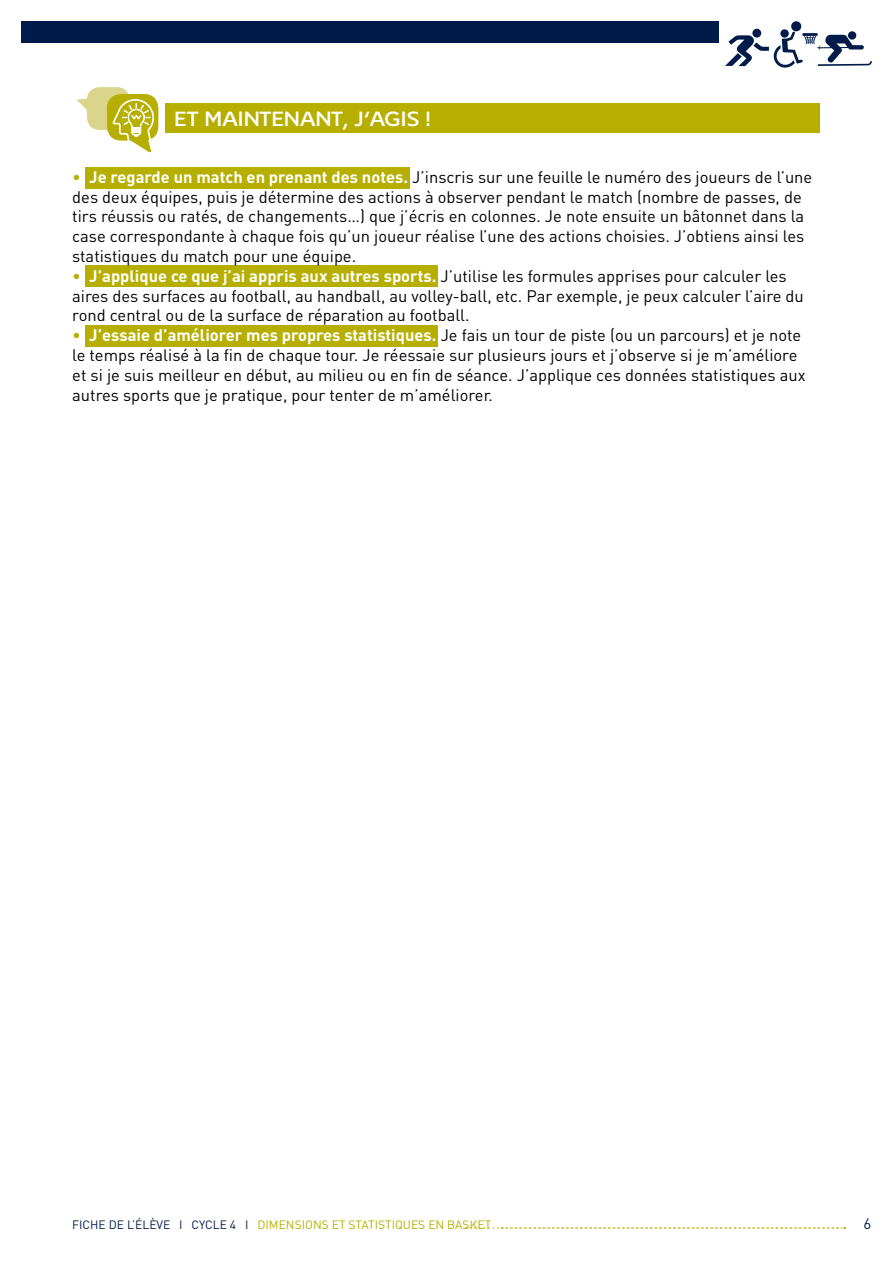
<style>
.page{position:relative;width:893px;height:1263px;background:#fff}
.page>*{position:absolute;margin:0;border:0;box-sizing:border-box;transform-origin:0 0}
.t1{font:500 22.5px "Franceolympique";letter-spacing:-.01em;color:#fff}
.t2{font:16.5px/19.8px "DIN";color:#000}
.t3{font:15px "DIN";color:#001b4a}
.t4{font:12px "DIN";color:#b6af00}
.s1{color:#b6af00}
.s2{font-weight:700;color:#fff}
.s3{color:#001b4a}
</style>
<div class="page">
<div style="left:21px;top:21px;width:698px;height:22px;background:#001b4a"></div>
<svg style="left:780px;top:29px;width:9px;height:9px"></svg>
<div style="left:791px;top:21px;width:10px;height:10px;background:#001b4a;border-radius:50%"></div>
<div style="left:752px;top:29px;width:9px;height:9px;background:#001b4a;border-radius:50%"></div>
<svg style="left:725px;top:31px;width:147px;height:37px"></svg>
<div style="left:165px;top:103px;width:655px;height:30px;background:#b6af00"></div>
<div style="left:87px;top:87px;width:43px;height:43px;background:#dbd58b;border-radius:13px"></div>
<svg style="left:77px;top:98px;width:10px;height:19px"></svg>
<div style="left:107px;top:94px;width:51px;height:47px;background:#b6af00;border-radius:14px"></div>
<svg style="left:111px;top:98px;width:44px;height:56px"></svg>
<svg style="left:466px;top:1227px;width:379px;height:2px"></svg>
<div style="left:85px;top:326px;width:353px;height:21px;background:#b6af00"></div>
<div style="left:85px;top:266px;width:353px;height:21px;background:#b6af00"></div>
<div style="left:85px;top:167px;width:325px;height:21px;background:#b6af00"></div>
<h1 class="t1" style="left:174px;top:106px;width:258px">ET MAINTENANT, J’AGIS !</h1>
<p class="t2" style="left:72px;top:167px;width:741px"><span class="s1">•</span> <span class="s2">Je regarde un match en prenant des notes.</span> J’inscris sur une feuille le numéro des joueurs de l’une des deux équipes, puis je détermine des actions à observer pendant le match (nombre de passes, de tirs réussis ou ratés, de changements…) que j’écris en colonnes. Je note ensuite un bâtonnet dans la case correspondante à chaque fois qu’un joueur réalise l’une des actions choisies. J’obtiens ainsi les statistiques du match pour une équipe.</p>
<p class="t2" style="left:72px;top:266px;width:733px"><span class="s1">•</span> <span class="s2">J’applique ce que j’ai appris aux autres sports.</span> J’utilise les formules apprises pour calculer les aires des surfaces au football, au handball, au volley-ball, etc. Par exemple, je peux calculer l’aire du rond central ou de la surface de réparation au football.</p>
<p class="t2" style="left:72px;top:325px;width:735px"><span class="s1">•</span> <span class="s2">J’essaie d’améliorer mes propres statistiques.</span> Je fais un tour de piste (ou un parcours) et je note le temps réalisé à la fin de chaque tour. Je réessaie sur plusieurs jours et j’observe si je m’améliore et si je suis meilleur en début, au milieu ou en fin de séance. J’applique ces données statistiques aux autres sports que je pratique, pour tenter de m’améliorer.</p>
<p class="t4" style="left:72px;top:1217px;width:420px"><span class="s3">FICHE DE L’ÉLÈVE I CYCLE 4 I</span> DIMENSIONS ET STATISTIQUES EN BASKET</p>
<p class="t3" style="left:863px;top:1214px;width:9px">6</p>
</div>
